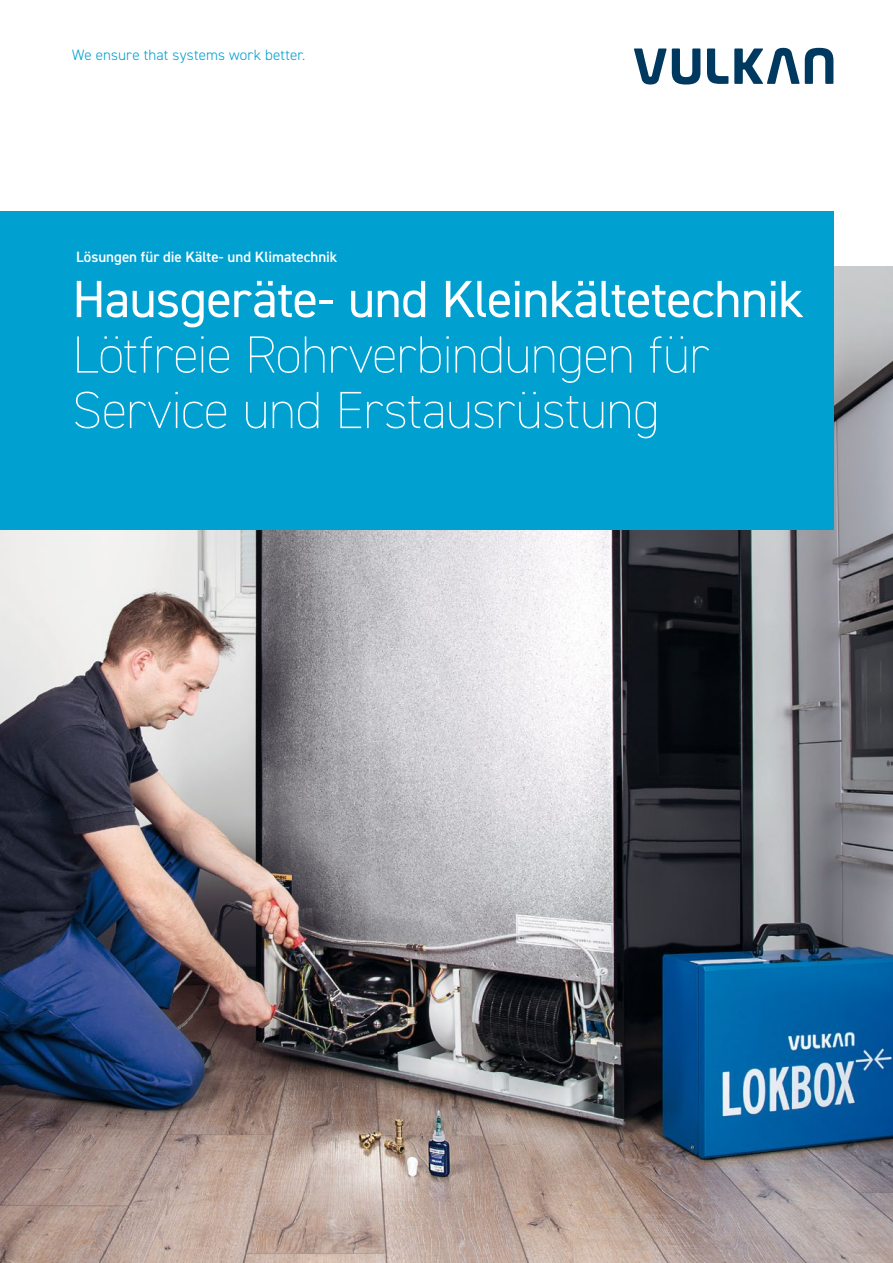
<style>
.page{position:relative;width:893px;height:1263px;background:#fff}
.page>*{position:absolute;margin:0;border:0;box-sizing:border-box;transform-origin:0 0}
.t1{font:200 52.5px/55.5px "DIN2014";letter-spacing:-.02em;color:#fff}
.t2{font:52.5px "DIN2014";letter-spacing:-.02em;color:#fff}
.t3{font:600 15px "DIN2014";color:#fff}
.t4{font:300 15px "DIN2014";letter-spacing:.01em;color:#00a0d1}
</style>
<div class="page">
<svg style="left:805px;top:48px;width:28px;height:36px"></svg>
<svg style="left:707px;top:48px;width:21px;height:36px"></svg>
<svg style="left:634px;top:48px;width:66px;height:37px"></svg>
<svg style="left:734px;top:48px;width:65px;height:36px"></svg>
<img style="left:0;top:267px;width:893px;height:996px">
<div style="left:0;top:211px;width:833px;height:318px;background:#00a0d1"></div>
<p class="t4" style="left:72px;top:45px;width:235px">We ensure that systems work better.</p>
<p class="t3" style="left:76px;top:246px;width:263px">Lösungen für die Kälte- und Klimatechnik</p>
<p class="t2" style="left:72px;top:266px;width:733px">Hausgeräte- und Kleinkältetechnik</p>
<p class="t1" style="left:72px;top:327px;width:638px">Lötfreie Rohrverbindungen für<br>Service und Erstausrüstung</p>
</div>
